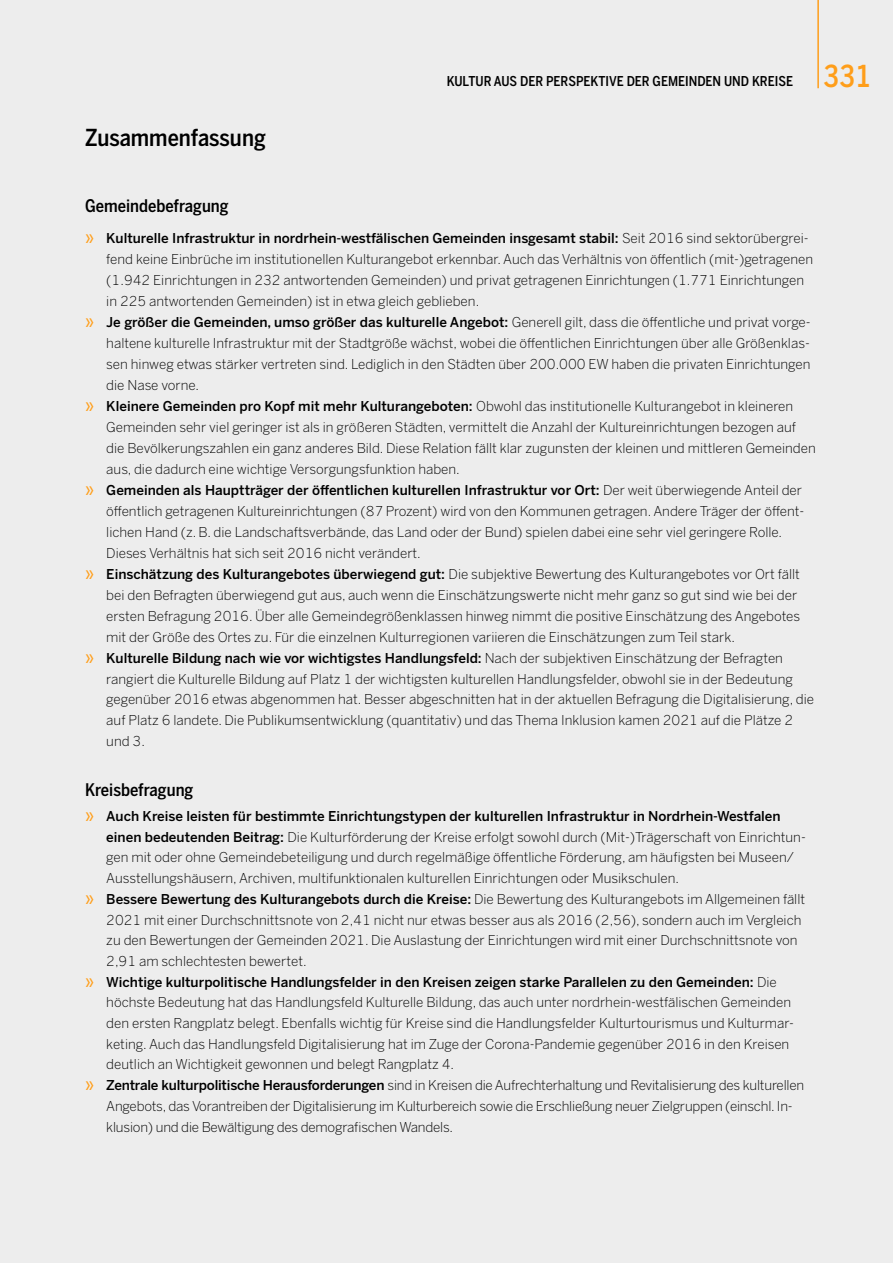
<style>
.page{position:relative;width:893px;height:1263px;background:#ededed}
.page>*{position:absolute;margin:0;border:0;box-sizing:border-box;transform-origin:0 0}
.t1{font:500 30px "Benton Sans Condensed";color:#ff9e1a;scale:.95 1}
.t2{font:500 23.25px "Benton Sans Condensed";color:#000}
.t3{font:500 17.25px "Benton Sans Condensed";color:#000}
.t4{font:300 13.5px "Benton Sans";color:#000}
.t5{font:500 13.5px "Benton Sans";color:#000}
.t6{font:500 13.5px "Benton Sans Condensed";color:#000}
.s1{font-weight:400;font-size:16.5px;color:#ff9e1a}
.s2{font-weight:300}
.s3{font-weight:500}
</style>
<div class="page">
<hr style="left:817px;top:0;width:2px;height:88px;background:#ff9e1a">
<h2 class="t2" style="left:85px;top:123px;width:182px">Zusammenfassung</h2>
<p class="t6" style="left:447px;top:73px;width:348px">KULTUR AUS DER PERSPEKTIVE DER GEMEINDEN UND KREISE</p>
<h1 class="t1" style="left:823px;top:58px;width:52px">331</h1>
<p class="t3" style="left:85px;top:195px;width:145px">Gemeindebefragung</p>
<p class="t5" style="left:85px;top:230px;width:725px"><span class="s1">»</span> Kulturelle Infrastruktur in nordrhein-westfälischen Gemeinden insgesamt stabil: <span class="s2">Seit 2016 sind sektorübergrei-</span></p>
<p class="t4" style="left:106px;top:251px;width:708px">fend keine Einbrüche im institutionellen Kulturangebot erkennbar. Auch das Verhältnis von öffentlich (mit-)getragenen</p>
<p class="t4" style="left:106px;top:272px;width:699px">(1.942 Einrichtungen in 232 antwortenden Gemeinden) und privat getragenen Einrichtungen (1.771 Einrichtungen</p>
<p class="t4" style="left:106px;top:293px;width:374px">in 225 antwortenden Gemeinden) ist in etwa gleich geblieben.</p>
<p class="t5" style="left:85px;top:314px;width:727px"><span class="s1">»</span> Je größer die Gemeinden, umso größer das kulturelle Angebot: <span class="s2">Generell gilt, dass die öffentliche und privat vorge-</span></p>
<p class="t4" style="left:106px;top:335px;width:705px">haltene kulturelle Infrastruktur mit der Stadtgröße wächst, wobei die öffentlichen Einrichtungen über alle Größenklas-</p>
<p class="t4" style="left:106px;top:356px;width:706px">sen hinweg etwas stärker vertreten sind. Lediglich in den Städten über 200.000 EW haben die privaten Einrichtungen</p>
<p class="t4" style="left:106px;top:377px;width:94px">die Nase vorne.</p>
<p class="t4" style="left:85px;top:398px;width:710px"><span class="s1">»</span> <span class="s3">Kleinere Gemeinden pro Kopf mit mehr Kulturangeboten:</span> Obwohl das institutionelle Kulturangebot in kleineren</p>
<p class="t4" style="left:106px;top:419px;width:691px">Gemeinden sehr viel geringer ist als in größeren Städten, vermittelt die Anzahl der Kultureinrichtungen bezogen auf</p>
<p class="t4" style="left:106px;top:440px;width:711px">die Bevölkerungszahlen ein ganz anderes Bild. Diese Relation fällt klar zugunsten der kleinen und mittleren Gemeinden</p>
<p class="t4" style="left:106px;top:461px;width:355px">aus, die dadurch eine wichtige Versorgungsfunktion haben.</p>
<p class="t5" style="left:85px;top:482px;width:719px"><span class="s1">»</span> Gemeinden als Hauptträger der öffentlichen kulturellen Infrastruktur vor Ort: <span class="s2">Der weit überwiegende Anteil der</span></p>
<p class="t4" style="left:106px;top:503px;width:699px">öffentlich getragenen Kultureinrichtungen (87 Prozent) wird von den Kommunen getragen. Andere Träger der öffent-</p>
<p class="t4" style="left:106px;top:524px;width:677px">lichen Hand (z.B. die Landschaftsverbände, das Land oder der Bund) spielen dabei eine sehr viel geringere Rolle.</p>
<p class="t4" style="left:106px;top:545px;width:316px">Dieses Verhältnis hat sich seit 2016 nicht verändert.</p>
<p class="t4" style="left:85px;top:566px;width:716px"><span class="s1">»</span> <span class="s3">Einschätzung des Kulturangebotes überwiegend gut:</span> Die subjektive Bewertung des Kulturangebotes vor Ort fällt</p>
<p class="t4" style="left:106px;top:587px;width:692px">bei den Befragten überwiegend gut aus, auch wenn die Einschätzungswerte nicht mehr ganz so gut sind wie bei der</p>
<p class="t4" style="left:106px;top:608px;width:695px">ersten Befragung 2016. Über alle Gemeindegrößenklassen hinweg nimmt die positive Einschätzung des Angebotes</p>
<p class="t4" style="left:106px;top:629px;width:630px">mit der Größe des Ortes zu. Für die einzelnen Kulturregionen variieren die Einschätzungen zum Teil stark.</p>
<p class="t5" style="left:85px;top:650px;width:699px"><span class="s1">»</span> Kulturelle Bildung nach wie vor wichtigstes Handlungsfeld: <span class="s2">Nach der subjektiven Einschätzung der Befragten</span></p>
<p class="t4" style="left:106px;top:671px;width:688px">rangiert die Kulturelle Bildung auf Platz 1 der wichtigsten kulturellen Handlungsfelder, obwohl sie in der Bedeutung</p>
<p class="t4" style="left:106px;top:691px;width:709px">gegenüber 2016 etwas abgenommen hat. Besser abgeschnitten hat in der aktuellen Befragung die Digitalisierung, die</p>
<p class="t4" style="left:106px;top:712px;width:688px">auf Platz 6 landete. Die Publikumsentwicklung (quantitativ) und das Thema Inklusion kamen 2021 auf die Plätze 2</p>
<p class="t4" style="left:106px;top:733px;width:40px">und 3.</p>
<p class="t3" style="left:85px;top:779px;width:110px">Kreisbefragung</p>
<p class="t5" style="left:85px;top:808px;width:697px"><span class="s1">»</span> Auch Kreise leisten für bestimmte Einrichtungstypen der kulturellen Infrastruktur in Nordrhein-Westfalen</p>
<p class="t4" style="left:106px;top:829px;width:701px"><span class="s3">einen bedeutenden Beitrag:</span> Die Kulturförderung der Kreise erfolgt sowohl durch (Mit-)Trägerschaft von Einrichtun-</p>
<p class="t4" style="left:106px;top:850px;width:689px">gen mit oder ohne Gemeindebeteiligung und durch regelmäßige öffentliche Förderung, am häufigsten bei Museen/</p>
<p class="t4" style="left:106px;top:870px;width:574px">Ausstellungshäusern, Archiven, multifunktionalen kulturellen Einrichtungen oder Musikschulen.</p>
<p class="t5" style="left:85px;top:891px;width:722px"><span class="s1">»</span> Bessere Bewertung des Kulturangebots durch die Kreise: <span class="s2">Die Bewertung des Kulturangebots im Allgemeinen fällt</span></p>
<p class="t4" style="left:106px;top:912px;width:697px">2021 mit einer Durchschnittsnote von 2,41 nicht nur etwas besser aus als 2016 (2,56), sondern auch im Vergleich</p>
<p class="t4" style="left:106px;top:932px;width:693px">zu den Bewertungen der Gemeinden 2021. Die Auslastung der Einrichtungen wird mit einer Durchschnittsnote von</p>
<p class="t4" style="left:106px;top:953px;width:202px">2,91 am schlechtesten bewertet.</p>
<p class="t5" style="left:85px;top:973px;width:693px"><span class="s1">»</span> Wichtige kulturpolitische Handlungsfelder in den Kreisen zeigen starke Parallelen zu den Gemeinden: <span class="s2">Die</span></p>
<p class="t4" style="left:106px;top:994px;width:686px">höchste Bedeutung hat das Handlungsfeld Kulturelle Bildung, das auch unter nordrhein-westfälischen Gemeinden</p>
<p class="t4" style="left:106px;top:1015px;width:689px">den ersten Rangplatz belegt. Ebenfalls wichtig für Kreise sind die Handlungsfelder Kulturtourismus und Kulturmar-</p>
<p class="t4" style="left:106px;top:1036px;width:685px">keting. Auch das Handlungsfeld Digitalisierung hat im Zuge der Corona-Pandemie gegenüber 2016 in den Kreisen</p>
<p class="t4" style="left:106px;top:1056px;width:349px">deutlich an Wichtigkeit gewonnen und belegt Rangplatz 4.</p>
<p class="t4" style="left:85px;top:1077px;width:721px"><span class="s1">»</span> <span class="s3">Zentrale kulturpolitische Herausforderungen</span> sind in Kreisen die Aufrechterhaltung und Revitalisierung des kulturellen</p>
<p class="t4" style="left:106px;top:1098px;width:688px">Angebots, das Vorantreiben der Digitalisierung im Kulturbereich sowie die Erschließung neuer Zielgruppen (einschl. In-</p>
<p class="t4" style="left:106px;top:1119px;width:348px">klusion) und die Bewältigung des demografischen Wandels.</p>
</div>
